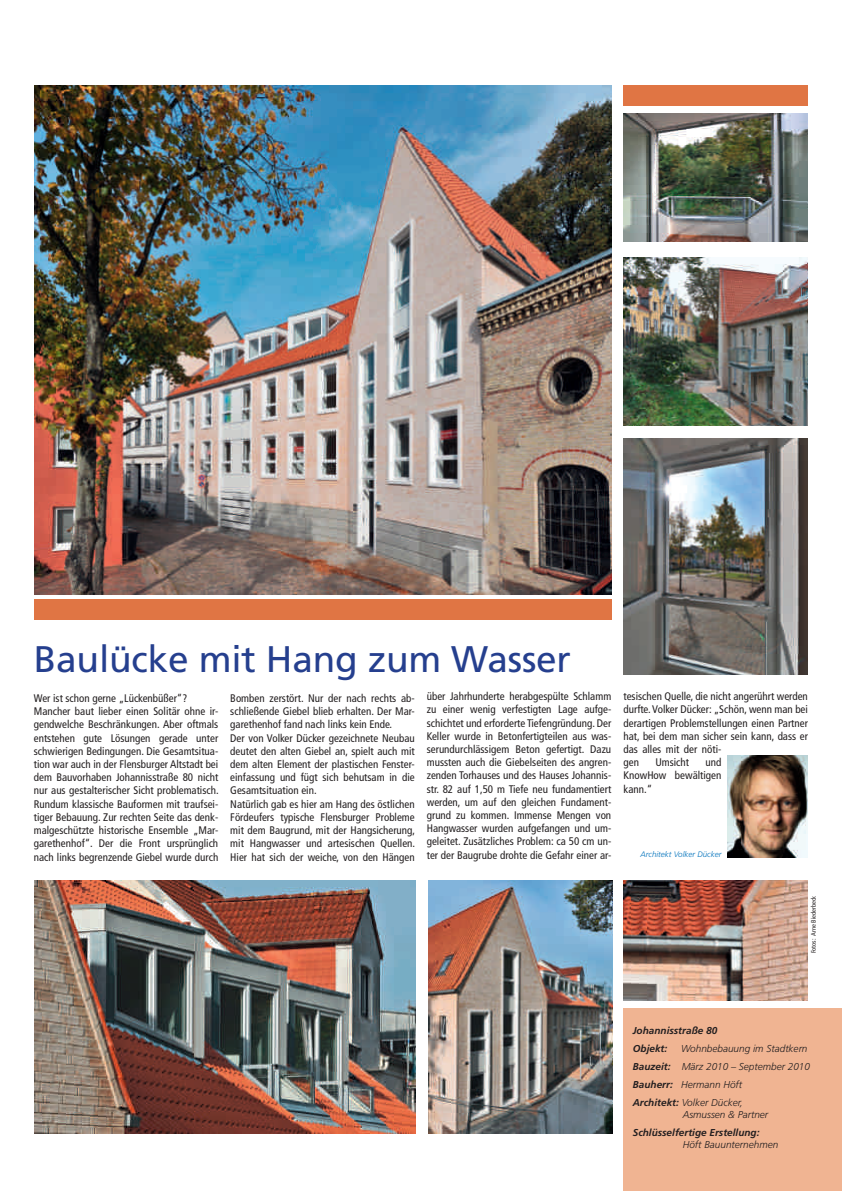
<style>
.page{position:relative;width:842px;height:1191px;background:#fff}
.page>*{position:absolute;margin:0;border:0;box-sizing:border-box;transform-origin:0 0}
.t1{font:37px "Frutiger";letter-spacing:-.005em;color:#253f8e}
.t2{font:condensed 11px/13.2px "Frutiger";color:#231f20}
.t3{font:italic 300 10px/18px "Frutiger";color:#231f20}
.t4{font:italic 700 10px/18px "Frutiger";color:#231f20}
.t5{font:italic 300 8px "Frutiger";color:#0072bc}
.t6{font:condensed 6.5px "Frutiger";color:#231f20}
.s1{font-weight:700}
</style>
<div class="page">
<div style="left:623px;top:1008px;width:219px;height:183px;background:#f0b492"></div>
<img style="left:727px;top:755px;width:81px;height:103px">
<img style="left:34px;top:85px;width:577px;height:509px">
<img style="left:34px;top:880px;width:382px;height:253px">
<img style="left:623px;top:257px;width:185px;height:168px">
<img style="left:623px;top:113px;width:185px;height:129px">
<img style="left:623px;top:438px;width:185px;height:237px">
<img style="left:623px;top:880px;width:185px;height:120px">
<img style="left:428px;top:880px;width:184px;height:253px">
<div style="left:34px;top:599px;width:577px;height:21px;background:#e07544"></div>
<div style="left:623px;top:85px;width:185px;height:21px;background:#e07544"></div>
<h1 class="t1" style="left:34px;top:637px;width:539px">Baulücke mit Hang zum Wasser</h1>
<p class="t2" style="left:34px;top:691px;width:186px">Wer ist schon gerne „Lückenbüßer“?<br>Mancher baut lieber einen Solitär ohne ir&shy;gendwelche Beschränkungen. Aber oftmals entstehen gute Lösungen gerade unter schwierigen Bedingungen. Die Gesamtsitua&shy;tion war auch in der Flensburger Altstadt bei dem Bauvorhaben Johannisstraße 80 nicht nur aus gestalterischer Sicht problematisch.<br>Rundum klassische Bauformen mit traufsei&shy;tiger Bebauung. Zur rechten Seite das denk&shy;malgeschützte historische Ensemble „Mar&shy;garethenhof“. Der die Front ursprünglich nach links begrenzende Giebel wurde durch</p>
<p class="t2" style="left:230px;top:691px;width:186px">Bomben zerstört. Nur der nach rechts ab&shy;schließende Giebel blieb erhalten. Der Mar&shy;garethenhof fand nach links kein Ende.<br>Der von Volker Dücker gezeichnete Neubau deutet den alten Giebel an, spielt auch mit dem alten Element der plastischen Fenster&shy;einfassung und fügt sich behutsam in die Gesamtsituation ein.<br>Natürlich gab es hier am Hang des östlichen Fördeufers typische Flensburger Probleme mit dem Baugrund, mit der Hangsicherung, mit Hangwasser und artesischen Quellen.<br>Hier hat sich der weiche, von den Hängen</p>
<p class="t2" style="left:427px;top:690px;width:186px;text-align:justify">über Jahrhunderte herabgespülte Schlamm zu einer wenig verfestigten Lage aufge&shy;schichtet und erforderte Tiefengründung. Der Keller wurde in Betonfertigteilen aus was&shy;serundurchlässigem Beton gefertigt. Dazu mussten auch die Giebelseiten des angren&shy;zenden Torhauses und des Hauses Johannis&shy;str. 82 auf 1,50 m Tiefe neu fundamentiert werden, um auf den gleichen Fundament&shy;grund zu kommen. Immense Mengen von Hangwasser wurden aufgefangen und um&shy;geleitet. Zusätzliches Problem: ca 50 cm un&shy;ter der Baugrube drohte die Gefahr einer ar-</p>
<p class="t2" style="left:623px;top:690px;width:186px">tesischen Quelle, die nicht angerührt werden durfte. Volker Dücker: „Schön, wenn man bei derartigen Problemstellungen einen Partner hat, bei dem man sicher sein kann, dass er das alles mit der nöti-<br>gen</p>
<p class="t2" style="left:623px;top:756px;width:99px;text-align:justify;text-indent:82px">und KnowHow bewältigen kann.“</p>
<p class="t2" style="left:655px;top:756px;width:35px">Umsicht</p>
<p class="t5" style="left:640px;top:850px;width:82px">Architekt Volker Dücker</p>
<p class="t6" style="left:810px;top:953px;width:59px;rotate:-90deg">Fotos: Arne Biederbeck</p>
<p class="t4" style="left:633px;top:1021px;width:86px">Johannisstraße 80<br>Objekt:</p>
<p class="t3" style="left:633px;top:1039px;width:179px;text-indent:48px">Wohnbebauung im Stadtkern<br><span class="s1">Bauzeit:</span> März 2010 – September 2010<br><span class="s1">Bauherr:</span> Hermann Höft<br><span class="s1">Architekt:</span> Volker Dücker,</p>
<p class="t3" style="left:683px;top:1105px;width:87px">Asmussen &amp; Partner</p>
<p class="t4" style="left:633px;top:1123px;width:128px">Schlüsselfertige Erstellung:</p>
<p class="t3" style="left:683px;top:1135px;width:97px">Höft Bauunternehmen</p>
</div>
